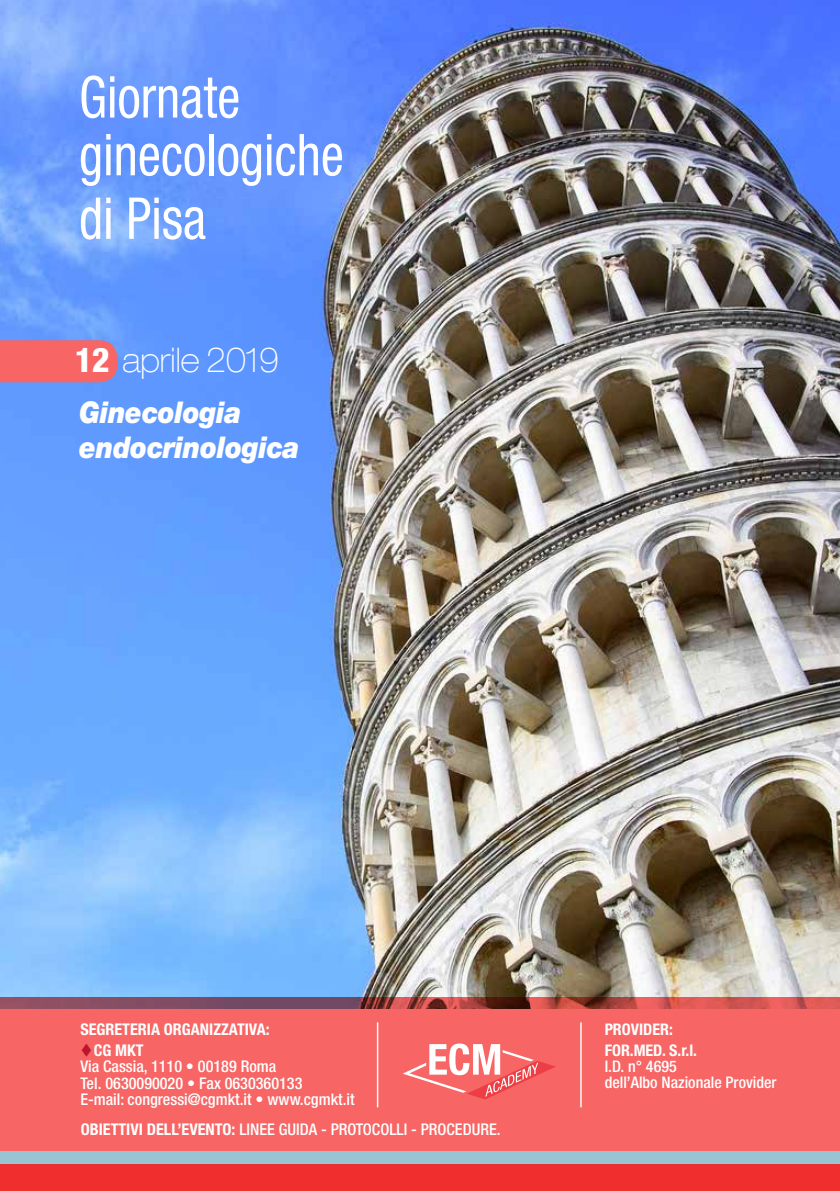
<style>
.page{position:relative;width:840px;height:1191px;background:#fff}
.page>*{position:absolute;margin:0;border:0;box-sizing:border-box;transform-origin:0 0}
.t1{font:condensed 57.8px/57.8px "Helvetica Neue";color:#fff;scale:.9 1}
.t2{font:100 expanded 34px "Helvetica Neue";color:#fff;scale:.9 1}
.t3{font:italic 900 30px/35.4px "Helvetica Neue";letter-spacing:-.01em;color:#fff;scale:.9 1}
.t4{font:500 condensed 16.2px/16.2px "Helvetica Neue";color:#fff}
.t5{font:700 condensed 16.2px "Helvetica Neue";color:#fff}
.t6{font:500 condensed 16px/16px "Helvetica Neue";color:#fff}
.t7{font:700 condensed 16px/21.2px "Helvetica Neue";color:#fff}
.s1{font-weight:800;font-stretch:condensed}
.s2{color:#bc152d}
.s3{font-weight:700}
</style>
<div class="page">
<img style="left:0;top:0;width:839px;height:997px">
<div style="left:0;top:1008px;width:839px;height:144px;background:#f76564"></div>
<svg style="left:0;top:997px;width:839px;height:11px;background:#9c4950"></svg>
<svg style="left:403px;top:1043px;width:152px;height:56px"></svg>
<hr style="left:376px;top:1022px;width:2px;height:85px;background:#fff">
<hr style="left:580px;top:1022px;width:1px;height:85px;background:#fff">
<div style="left:0;top:340px;width:117px;height:42px;background:#f76564"></div>
<div style="left:0;top:1151px;width:839px;height:13px;background:#98c5d1"></div>
<div style="left:0;top:1164px;width:839px;height:27px;background:#ef2e2d"></div>
<h1 class="t1" style="left:79px;top:68px;width:295px">Giornate ginecologiche</h1>
<h1 class="t1" style="left:79px;top:189px;width:143px">di Pisa</h1>
<h2 class="t2" style="left:75px;top:340px;width:228px"><span class="s1">12</span> aprile 2019</h2>
<h3 class="t3" style="left:79px;top:393px;width:246px">Ginecologia endocrinologica</h3>
<p class="t5" style="left:80px;top:1019px;width:191px">SEGRETERIA ORGANIZZATIVA:</p>
<p class="t4" style="left:80px;top:1042px;width:276px"><span class="s2">▼</span><span class="s3">CG MKT<br></span>Via Cassia, 1110 • 00189 Roma<br>Tel. 0630090020 • Fax 0630360133<br>E-mail: congressi@cgmkt.it • www.cgmkt.it</p>
<p class="t4" style="left:81px;top:1120px;width:421px"><span class="s3">OBIETTIVI DELL’EVENTO:</span> LINEE GUIDA - PROTOCOLLI - PROCEDURE.</p>
<p class="t7" style="left:604px;top:1018px;width:94px">PROVIDER:<br>FOR.MED. S.r.l.</p>
<p class="t6" style="left:604px;top:1058px;width:173px">I.D. n° 4695<br>dell’Albo Nazionale Provider</p>
</div>
